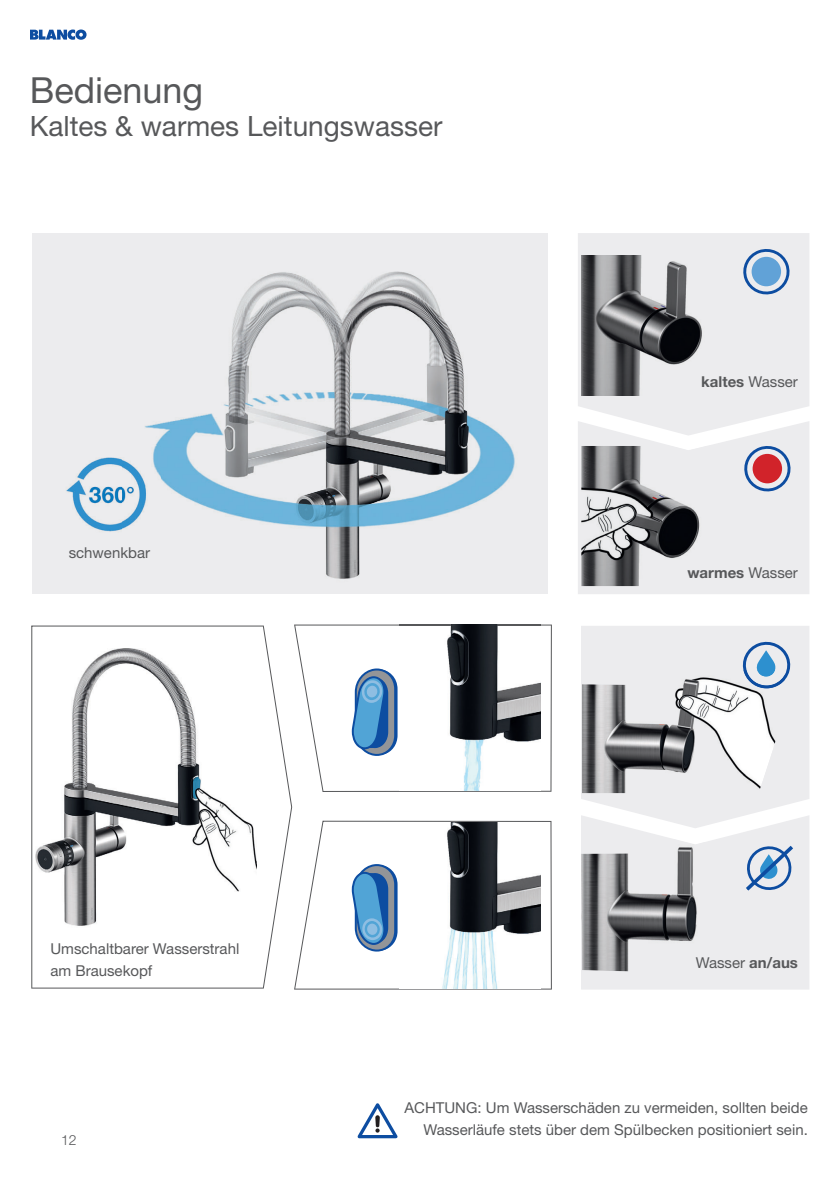
<style>
.page{position:relative;width:840px;height:1190px;background:#fff}
.page>*{position:absolute;margin:0;border:0;box-sizing:border-box;transform-origin:0 0}
.t1{font:36px "Helvetica Neue LT Pro";color:#57585a}
.t2{font:28px "Helvetica Neue LT Pro";color:#57585a}
.t3{font:15px/22px "Helvetica Neue LT Pro";color:#57585a;text-align:right}
.t4{font:700 15px "Helvetica Neue LT Pro";color:#57585a}
.t5{font:300 14px "Helvetica Neue LT Std";color:#57585a}
.s1{font-weight:400}
.s2{font-weight:700}
</style>
<div class="page">
<div style="left:578px;top:233px;width:231px;height:188px;background:#ececee"></div>
<div style="left:581px;top:626px;width:228px;height:189px;background:#ececee"></div>
<div style="left:32px;top:233px;width:515px;height:360px;background:#ececee"></div>
<svg style="left:31px;top:626px;width:261px;height:363px"></svg>
<svg style="left:294px;top:625px;width:258px;height:167px"></svg>
<svg style="left:294px;top:821px;width:258px;height:169px"></svg>
<img style="left:399px;top:822px;width:142px;height:166px">
<img style="left:581px;top:255px;width:142px;height:140px">
<img style="left:144px;top:271px;width:371px;height:308px">
<img style="left:33px;top:636px;width:223px;height:302px">
<img style="left:399px;top:625px;width:142px;height:166px">
<svg style="left:578px;top:421px;width:231px;height:173px;background:#c8c9cb"></svg>
<div style="left:753px;top:454px;width:29px;height:29px;background:#d1232a;border-radius:50%"></div>
<svg style="left:581px;top:815px;width:228px;height:175px;background:#cbcdd0"></svg>
<svg style="left:740px;top:639px;width:53px;height:52px;background:#b3c9df"></svg>
<svg style="left:740px;top:246px;width:52px;height:51px;background:#becbde"></svg>
<div style="left:752px;top:257px;width:29px;height:29px;background:#61a2d7;border-radius:50%"></div>
<img style="left:66px;top:445px;width:94px;height:93px">
<svg style="left:352px;top:864px;width:46px;height:88px;background:#6897c1"></svg>
<svg style="left:352px;top:668px;width:46px;height:88px;background:#6897c1"></svg>
<svg style="left:357px;top:1103px;width:41px;height:36px"></svg>
<img style="left:582px;top:670px;width:204px;height:123px">
<img style="left:743px;top:670px;width:43px;height:18px">
<img style="left:757px;top:670px;width:18px;height:7px">
<svg style="left:30px;top:30px;width:57px;height:10px"></svg>
<h1 class="t1" style="left:30px;top:77px;width:175px">Bedienung</h1>
<h2 class="t2" style="left:30px;top:116px;width:414px">Kaltes &amp; warmes Leitungswasser</h2>
<p class="t3" style="left:69px;top:542px;width:83px">schwenkbar</p>
<p class="t3" style="left:50px;top:939px;width:190px;text-align:left">Umschaltbarer Wasserstrahl am Brausekopf</p>
<p class="t4" style="left:701px;top:376px;width:98px">kaltes <span class="s1">Wasser</span></p>
<p class="t4" style="left:687px;top:567px;width:112px">warmes <span class="s1">Wasser</span></p>
<p class="t3" style="left:696px;top:953px;width:104px">Wasser <span class="s2">an/aus</span></p>
<p class="t5" style="left:61px;top:1132px;width:17px">12</p>
<p class="t3" style="left:404px;top:1097px;width:405px">ACHTUNG: Um Wasserschäden zu vermeiden, sollten beide<br>Wasserläufe stets über dem Spülbecken positioniert sein.</p>
</div>
